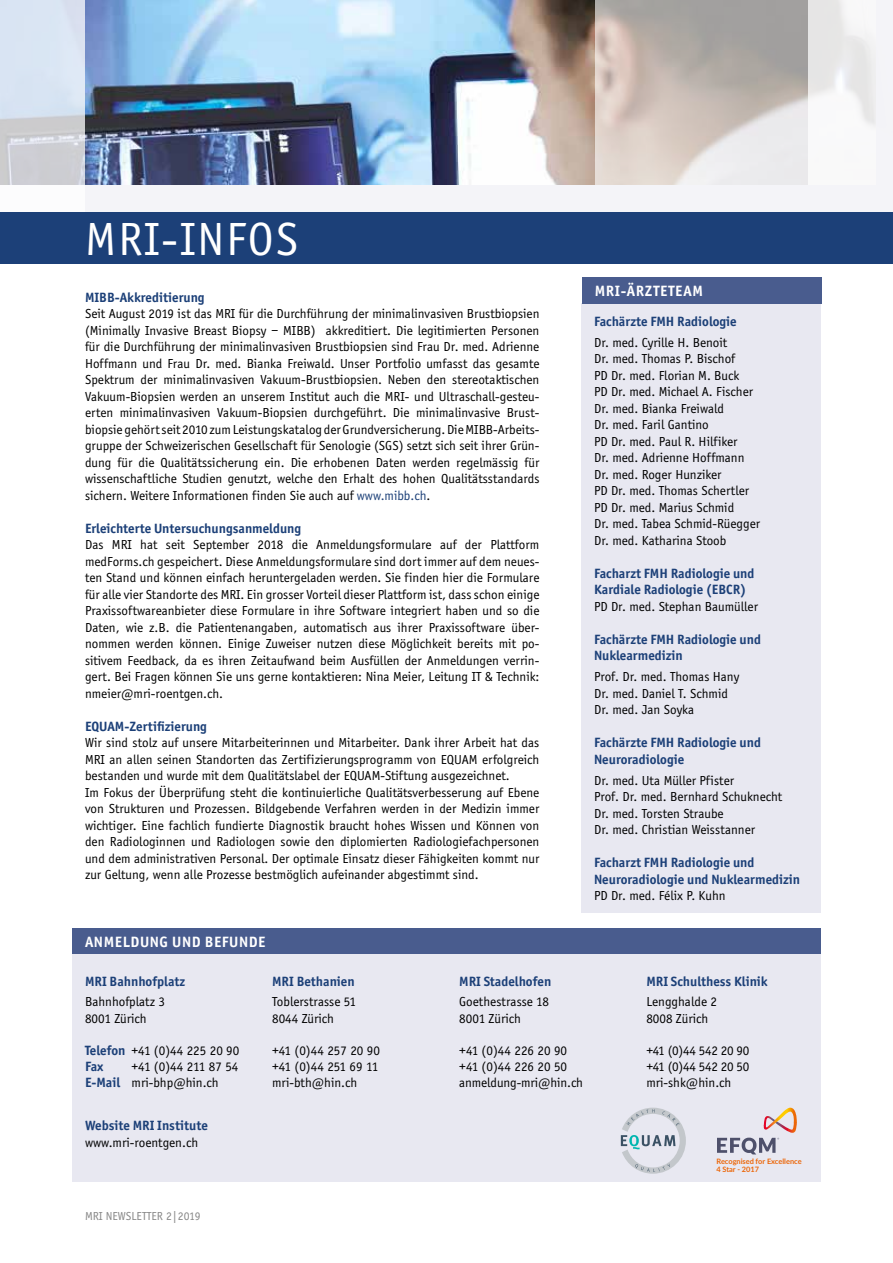
<style>
.page{position:relative;width:893px;height:1263px;background:#fff}
.page>*{position:absolute;margin:0;border:0;box-sizing:border-box;transform-origin:0 0}
.t1{font:48px "Officina Sans EFOP";letter-spacing:.04em;color:#fff}
.t2{font:700 15px "Officina Sans ITC Std";letter-spacing:.04em;color:#fff}
.t3{font:13.5px/16.5px "Officina Sans EFOP";color:#000}
.t4{font:700 13.5px/16.5px "Officina Sans ITC Std";color:#1c4078}
.t5{font:12px "Officina Sans EFOP";color:#878787}
.t6{font:700 7.35px/7.5px "Lato";color:#ec6608}
.s1{color:#1c4078}
.s2{font-family:"Officina Sans ITC Std";font-weight:700;color:#1c4078}
</style>
<div class="page">
<img style="left:85px;top:0;width:510px;height:185px">
<svg style="left:808px;top:0;width:68px;height:128px;fill:#eaeaeb"></svg>
<svg style="left:595px;top:0;width:213px;height:185px;background:#c7c0bb"></svg>
<div style="left:876px;top:0;width:17px;height:228px;background:#f4f4f8"></div>
<div style="left:0;top:185px;width:893px;height:42px;background:#f4f4f8"></div>
<svg style="left:0;top:0;width:85px;height:185px;background:#d5dce7"></svg>
<div style="left:0;top:212px;width:893px;height:51px;background:#1c4078"></div>
<div style="left:581px;top:303px;width:240px;height:610px;background:#e8e8f1"></div>
<div style="left:582px;top:277px;width:239px;height:26px;background:#495c8e"></div>
<div style="left:72px;top:954px;width:749px;height:227px;background:#e8e8f1"></div>
<div style="left:72px;top:929px;width:749px;height:25px;background:#495c8e"></div>
<svg style="left:717px;top:1108px;width:80px;height:46px"></svg>
<svg style="left:621px;top:1108px;width:65px;height:66px"></svg>
<h1 class="t1" style="left:85px;top:212px;width:215px">MRI-INFOS</h1>
<p class="t4" style="left:85px;top:289px;width:121px">MIBB-Akkreditierung</p>
<p class="t3" style="left:85px;top:305px;width:456px;text-align:justify">Seit August 2019 ist das MRI für die Durchführung der minimalinvasiven Brustbiopsien (Minimally Invasive Breast Biopsy – MIBB) akkreditiert. Die legitimierten Personen für die Durchführung der minimalinvasiven Brustbiopsien sind Frau Dr. med. Adrienne Hoffmann und Frau Dr. med. Bianka Freiwald. Unser Portfolio umfasst das gesamte Spektrum der minimalinvasiven Vakuum-Brustbiopsien. Neben den stereotaktischen Vakuum-Biopsien werden an unserem Institut auch die MRI- und Ultraschall-gesteu&shy;erten minimalinvasiven Vakuum-Biopsien durchgeführt. Die minimalinvasive Brust&shy;biopsie gehört seit 2010 zum Leistungskatalog der Grundversicherung. Die MIBB-Arbeits&shy;gruppe der Schweizerischen Gesellschaft für Senologie (SGS) setzt sich seit ihrer Grün&shy;dung für die Qualitätssicherung ein. Die erhobenen Daten werden regelmässig für wissenschaftliche Studien genutzt, welche den Erhalt des hohen Qualitätsstandards sichern. Weitere Informationen finden Sie auch auf <span class="s1">www.mibb.ch</span>.</p>
<p class="t4" style="left:85px;top:519px;width:218px">Erleichterte Untersuchungsanmeldung</p>
<p class="t3" style="left:85px;top:536px;width:456px;text-align:justify">Das MRI hat seit September 2018 die Anmeldungsformulare auf der Plattform medForms.ch gespeichert. Diese Anmeldungsformulare sind dort immer auf dem neues&shy;ten Stand und können einfach heruntergeladen werden. Sie finden hier die Formulare für alle vier Standorte des MRI. Ein grosser Vorteil dieser Plattform ist, dass schon einige Praxissoftwareanbieter diese Formulare in ihre Software integriert haben und so die Daten, wie z.B. die Patientenangaben, automatisch aus ihrer Praxissoftware über&shy;nommen werden können. Einige Zuweiser nutzen diese Möglichkeit bereits mit po&shy;sitivem Feedback, da es ihren Zeitaufwand beim Ausfüllen der Anmeldungen verrin&shy;gert. Bei Fragen können Sie uns gerne kontaktieren: Nina Meier, Leitung IT &amp; Technik: nmeier@mri-roentgen.ch.</p>
<p class="t4" style="left:85px;top:717px;width:123px">EQUAM-Zertifizierung</p>
<p class="t3" style="left:85px;top:734px;width:456px">Wir sind stolz auf unsere Mitarbeiterinnen und Mitarbeiter. Dank ihrer Arbeit hat das MRI an allen seinen Standorten das Zertifizierungsprogramm von EQUAM erfolgreich bestanden und wurde mit dem Qualitätslabel der EQUAM-Stiftung ausgezeichnet.<br>Im Fokus der Überprüfung steht die kontinuierliche Qualitätsverbesserung auf Ebene von Strukturen und Prozessen. Bildgebende Verfahren werden in der Medizin immer wichtiger. Eine fachlich fundierte Diagnostik braucht hohes Wissen und Können von den Radiologinnen und Radiologen sowie den diplomierten Radiologiefachpersonen und dem administrativen Personal. Der optimale Einsatz dieser Fähigkeiten kommt nur zur Geltung, wenn alle Prozesse bestmöglich aufeinander abgestimmt sind.</p>
<p class="t2" style="left:595px;top:281px;width:110px">MRI-ÄRZTETEAM</p>
<p class="t4" style="left:594px;top:313px;width:144px">Fachärzte FMH Radiologie</p>
<p class="t3" style="left:594px;top:334px;width:168px">Dr. med. Cyrille H. Benoit<br>Dr. med. Thomas P. Bischof<br>PD Dr. med. Florian M. Buck<br>PD Dr. med. Michael A. Fischer<br>Dr. med. Bianka Freiwald<br>Dr. med. Faril Gantino<br>PD Dr. med. Paul R. Hilfiker<br>Dr. med. Adrienne Hoffmann<br>Dr. med. Roger Hunziker<br>PD Dr. med. Thomas Schertler<br>PD Dr. med. Marius Schmid<br>Dr. med. Tabea Schmid-Rüegger<br>Dr. med. Katharina Stoob</p>
<p class="t4" style="left:594px;top:565px;width:162px">Facharzt FMH Radiologie und<br>Kardiale Radiologie (EBCR)</p>
<p class="t3" style="left:594px;top:598px;width:166px">PD Dr. med. Stephan Baumüller</p>
<p class="t4" style="left:594px;top:631px;width:168px">Fachärzte FMH Radiologie und<br>Nuklearmedizin</p>
<p class="t3" style="left:594px;top:668px;width:147px">Prof. Dr. med. Thomas Hany<br>Dr. med. Daniel T. Schmid<br>Dr. med. Jan Soyka</p>
<p class="t4" style="left:594px;top:734px;width:168px">Fachärzte FMH Radiologie und<br>Neuroradiologie</p>
<p class="t3" style="left:594px;top:772px;width:190px">Dr. med. Uta Müller Pfister<br>Prof. Dr. med. Bernhard Schuknecht<br>Dr. med. Torsten Straube<br>Dr. med. Christian Weisstanner</p>
<p class="t4" style="left:594px;top:854px;width:208px">Facharzt FMH Radiologie und<br>Neuroradiologie und Nuklearmedizin</p>
<p class="t3" style="left:594px;top:887px;width:133px">PD Dr. med. Félix P. Kuhn</p>
<p class="t2" style="left:85px;top:932px;width:182px">ANMELDUNG UND BEFUNDE</p>
<p class="t4" style="left:85px;top:973px;width:102px">MRI Bahnhofplatz</p>
<p class="t3" style="left:85px;top:994px;width:81px">Bahnhofplatz 3<br>8001 Zürich</p>
<p class="t3" style="left:85px;top:1042px;width:156px"><span class="s2">Telefon</span> +41 (0)44 225 20 90</p>
<p class="t4" style="left:85px;top:1058px;width:20px">Fax</p>
<p class="t3" style="left:85px;top:1059px;width:155px;text-indent:46px">+41 (0)44 211 87 54<br><span class="s2">E-Mail</span> mri-bhp@hin.ch</p>
<p class="t4" style="left:85px;top:1117px;width:124px">Website MRI Institute</p>
<p class="t3" style="left:85px;top:1134px;width:115px">www.mri-roentgen.ch</p>
<p class="t4" style="left:272px;top:973px;width:84px">MRI Bethanien</p>
<p class="t3" style="left:272px;top:994px;width:85px">Toblerstrasse 51<br>8044 Zürich</p>
<p class="t3" style="left:272px;top:1042px;width:109px;text-align:justify">+41 (0)44 257 20 90 +41 (0)44 251 69 11 mri-bth@hin.ch</p>
<p class="t4" style="left:459px;top:973px;width:94px">MRI Stadelhofen</p>
<p class="t3" style="left:459px;top:994px;width:91px">Goethestrasse 18<br>8001 Zürich</p>
<p class="t3" style="left:459px;top:1042px;width:125px">+41 (0)44 226 20 90 +41 (0)44 226 20 50 anmeldung-mri@hin.ch</p>
<p class="t4" style="left:646px;top:973px;width:123px">MRI Schulthess Klinik</p>
<p class="t3" style="left:646px;top:994px;width:72px">Lengghalde 2<br>8008 Zürich</p>
<p class="t3" style="left:646px;top:1042px;width:105px;text-align:justify">+41 (0)44 542 20 90 +41 (0)44 542 20 50 mri-shk@hin.ch</p>
<p class="t6" style="left:716px;top:1157px;width:87px">Recognised for Excellence<br>4 Star - 2017</p>
<p class="t5" style="left:85px;top:1210px;width:117px">MRI NEWSLETTER 2|2019</p>
</div>
